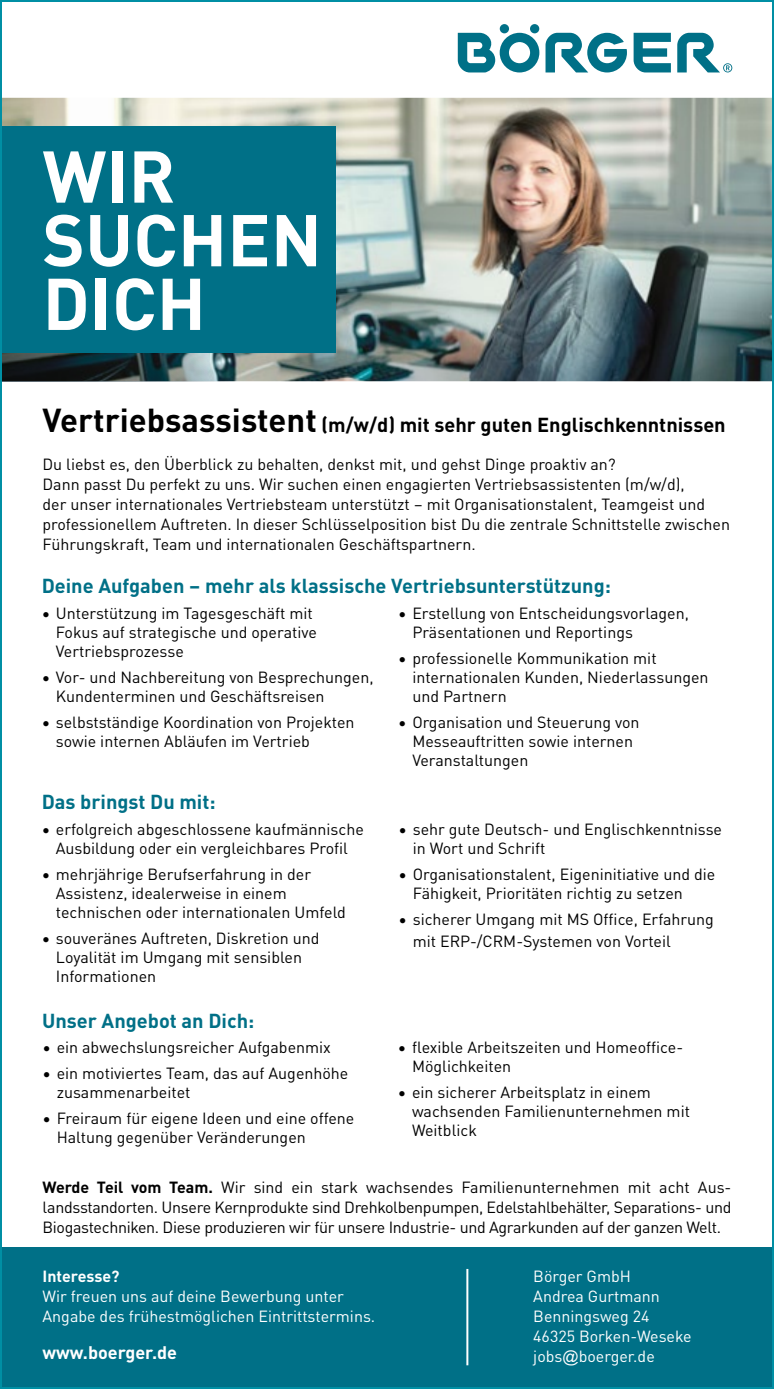
<style>
.page{position:relative;width:774px;height:1389px;background:#fff}
.page>*{position:absolute;margin:0;border:0;box-sizing:border-box;transform-origin:0 0}
.t1{font:700 72px/63.6px "DIN Pro";color:#fff}
.t2{font:700 20px "DIN Pro";color:#007087}
.t3{font:700 20px "DIN Pro";color:#000}
.t4{font:700 18px "DIN Pro";color:#fff}
.t5{font:16px/19px "DIN Pro";color:#000}
.t6{font:16px/20px "DIN Pro";color:#fff}
.t7{font:700 16px "DIN Pro";color:#fff}
.s1{font-size:32.8px}
.s2{font-weight:700}
.s3{font-family:"Arial"}
</style>
<div class="page">
<img style="left:3px;top:98px;width:768px;height:283px">
<svg style="left:3px;top:353px;width:320px;height:28px;background:#4a5858"></svg>
<div style="left:500px;top:24px;width:9px;height:9px;background:#007087;border-radius:50%"></div>
<div style="left:530px;top:24px;width:9px;height:9px;background:#007087;border-radius:50%"></div>
<svg style="left:633px;top:33px;width:38px;height:39px"></svg>
<svg style="left:545px;top:33px;width:82px;height:39px"></svg>
<svg style="left:458px;top:33px;width:81px;height:39px"></svg>
<svg style="left:677px;top:33px;width:55px;height:39px"></svg>
<div style="left:0;top:1247px;width:774px;height:142px;background:#007087"></div>
<hr style="left:466px;top:1269px;width:2px;height:96px;background:#fff">
<div style="left:0;top:126px;width:336px;height:227px;background:#007087"></div>
<h1 class="t1" style="left:43px;top:140px;width:281px">WIR<br>SUCHEN<br>DICH</h1>
<p class="t3" style="left:43px;top:409px;width:685px"><span class="s1">Vertriebsassistent</span> (m/w/d) mit sehr guten Englischkenntnissen</p>
<p class="t5" style="left:43px;top:453px;width:689px;line-height:20px">Du liebst es, den Überblick zu behalten, denkst mit, und gehst Dinge proaktiv an?<br>Dann passt Du perfekt zu uns. Wir suchen einen engagierten Vertriebsassistenten (m/w/d),<br>der unser internationales Vertriebsteam unterstützt – mit Organisationstalent, Teamgeist und professionellem Auftreten. In dieser Schlüsselposition bist Du die zentrale Schnittstelle zwischen Führungskraft, Team und internationalen Geschäftspartnern.</p>
<p class="t2" style="left:42px;top:570px;width:571px">Deine Aufgaben – mehr als klassische Vertriebsunterstützung:</p>
<p class="t5" style="left:56px;top:603px;width:263px;text-indent:-14px">• Unterstützung im Tagesgeschäft mit<br>Fokus auf strategische und operative<br>Vertriebsprozesse</p>
<p class="t5" style="left:56px;top:667px;width:319px;text-indent:-14px">• Vor- und Nachbereitung von Besprechungen,<br>Kundenterminen und Geschäftsreisen</p>
<p class="t5" style="left:56px;top:712px;width:300px;text-indent:-14px">• selbstständige Koordination von Projekten sowie internen Abläufen im Vertrieb</p>
<p class="t5" style="left:412px;top:603px;width:278px;text-indent:-14px">• Erstellung von Entscheidungsvorlagen,<br>Präsentationen und Reportings</p>
<p class="t5" style="left:412px;top:648px;width:298px;text-indent:-14px">• professionelle Kommunikation mit internationalen Kunden, Niederlassungen und Partnern</p>
<p class="t5" style="left:412px;top:712px;width:229px;text-indent:-14px">• Organisation und Steuerung von<br>Messeauftritten sowie internen<br>Veranstaltungen</p>
<p class="t2" style="left:42px;top:786px;width:175px">Das bringst Du mit:</p>
<p class="t5" style="left:42px;top:819px;width:324px;text-align:center">• erfolgreich abgeschlossene kaufmännische<br>Ausbildung oder ein vergleichbares Profil</p>
<p class="t5" style="left:56px;top:864px;width:292px;text-indent:-14px">• mehrjährige Berufserfahrung in der<br>Assistenz, idealerweise in einem technischen oder internationalen Umfeld</p>
<p class="t5" style="left:56px;top:928px;width:265px;text-indent:-14px">• souveränes Auftreten, Diskretion und<br>Loyalität im Umgang mit sensiblen<br>Informationen</p>
<p class="t2" style="left:42px;top:1005px;width:214px">Unser Angebot an Dich:</p>
<p class="t5" style="left:43px;top:1037px;width:290px">• ein abwechslungsreicher Aufgabenmix</p>
<p class="t5" style="left:57px;top:1063px;width:293px;text-indent:-14px">• ein motiviertes Team, das auf Augenhöhe zusammenarbeitet</p>
<p class="t5" style="left:57px;top:1108px;width:299px;text-indent:-14px">• Freiraum für eigene Ideen und eine offene<br>Haltung gegenüber Veränderungen</p>
<p class="t5" style="left:413px;top:819px;width:311px;text-indent:-14px">• sehr gute Deutsch- und Englischkenntnisse in Wort und Schrift</p>
<p class="t5" style="left:413px;top:864px;width:304px;text-indent:-14px">• Organisationstalent, Eigeninitiative und die<br>Fähigkeit, Prioritäten richtig zu setzen</p>
<p class="t5" style="left:413px;top:907px;width:303px;line-height:22px;text-indent:-14px">• sicherer Umgang mit MS Office, Erfahrung mit ERP-/CRM-Systemen von Vorteil</p>
<p class="t5" style="left:412px;top:1037px;width:273px;text-indent:-14px">• flexible Arbeitszeiten und Homeoffice-<br>Möglichkeiten</p>
<p class="t5" style="left:412px;top:1082px;width:279px;text-indent:-14px">• ein sicherer Arbeitsplatz in einem wachsenden Familienunternehmen mit<br>Weitblick</p>
<p class="t5" style="left:43px;top:1176px;width:690px;line-height:20px;text-align:justify"><span class="s2">Werde Teil vom Team.</span> Wir sind ein stark wachsendes Familienunternehmen mit acht Aus&shy;landsstandorten. Unsere Kernprodukte sind Drehkolbenpumpen, Edelstahlbehälter, Separations- und Biogastechniken. Diese produzieren wir für unsere Industrie- und Agrarkunden auf der ganzen Welt.</p>
<p class="t6" style="left:533px;top:1265px;width:160px">Börger GmbH<br>Andrea Gurtmann<br>Benningsweg 24<br>46325 Borken-Weseke jobs<span class="s3">@</span>boerger.de</p>
<p class="t7" style="left:43px;top:1264px;width:79px">Interesse?</p>
<p class="t6" style="left:43px;top:1285px;width:334px">Wir freuen uns auf deine Bewerbung unter<br>Angabe des frühestmöglichen Eintrittstermins.</p>
<p class="t4" style="left:43px;top:1338px;width:136px">www.boerger.de</p>
</div>
